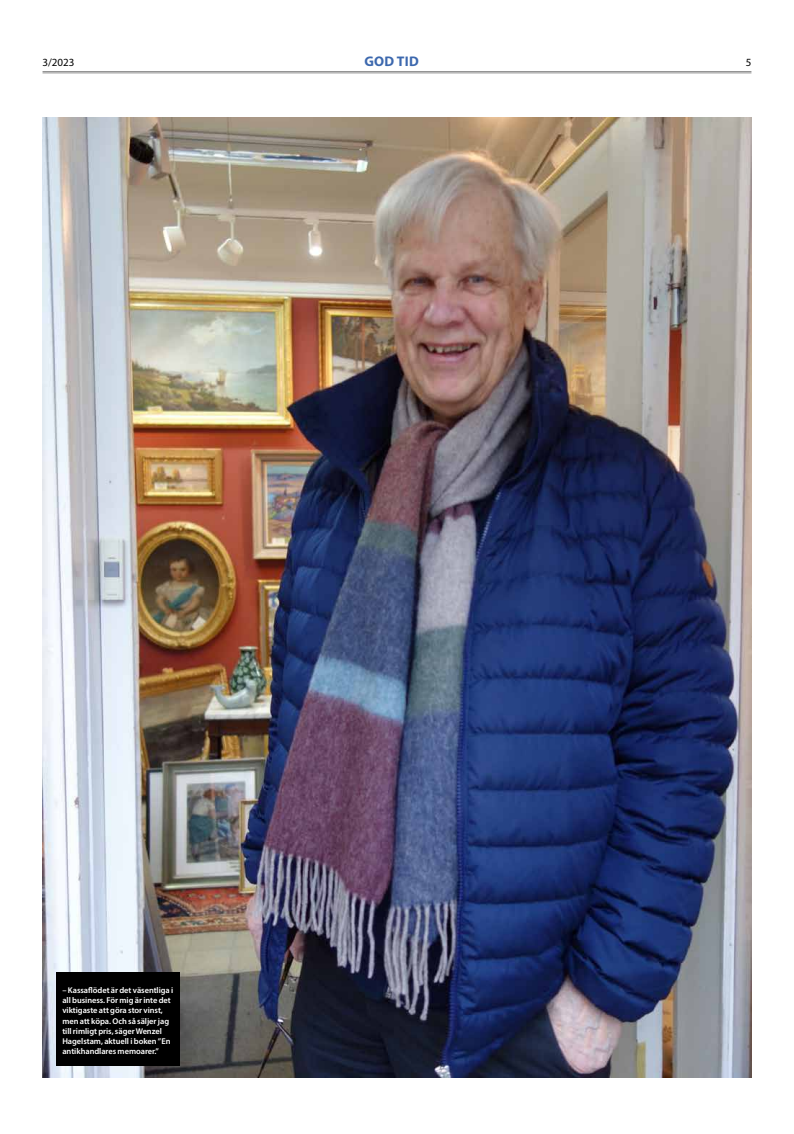
<style>
.page{position:relative;width:794px;height:1134px;background:#fff}
.page>*{position:absolute;margin:0;border:0;box-sizing:border-box;transform-origin:0 0}
.t1{font:700 14px "Myriad Pro";letter-spacing:.02em;color:#3c68ae}
.t2{font:11px "Myriad Pro";color:#000}
.t3{font:600 8.4px/10.1px "Myriad Pro";letter-spacing:-.005em;color:#fff}
</style>
<div class="page">
<hr style="left:43px;top:71px;width:708px;height:1px;background:#8f8f8f">
<hr style="left:43px;top:73px;width:708px;height:1px;background:#8f8f8f">
<img style="left:43px;top:117px;width:708px;height:960px">
<div style="left:57px;top:972px;width:123px;height:94px;background:#000"></div>
<h2 class="t2" style="left:43px;top:56px;width:33px">3/2023</h2>
<h1 class="t1" style="left:364px;top:52px;width:56px">GOD TID</h1>
<h2 class="t2" style="left:746px;top:56px;width:7px">5</h2>
<p class="t3" style="left:62px;top:985px;width:112px">– Kassaflödet är det väsentliga i all business. För mig är inte det viktigaste att göra stor vinst, men att köpa. Och så säljer jag till rimligt pris, säger Wenzel<br>Hagelstam, aktuell i boken ”En antikhandlares memoarer.”</p>
</div>
